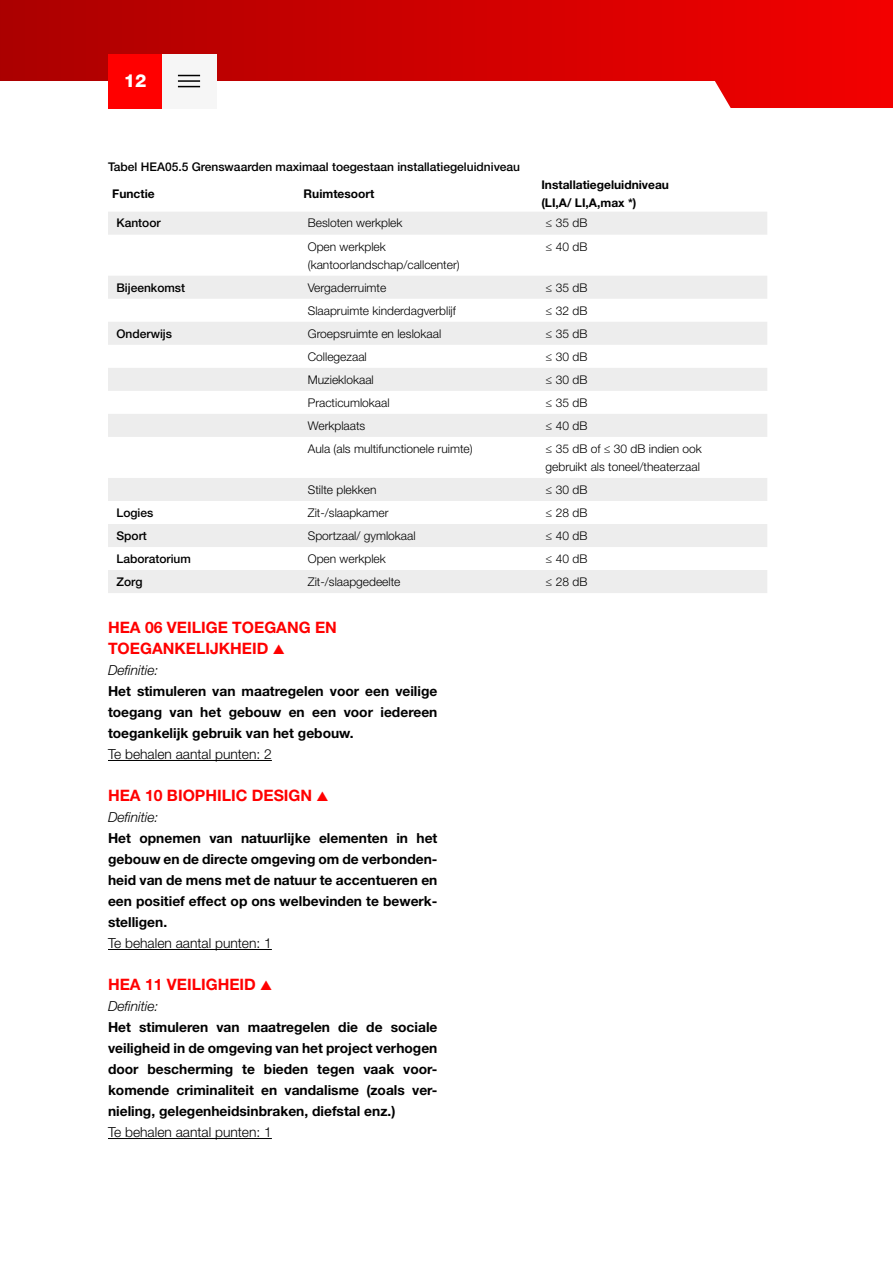
<style>
.page{position:relative;width:893px;height:1263px;background:#fff}
.page>*{position:absolute;margin:0;border:0;box-sizing:border-box;transform-origin:0 0}
.t1{font:800 18px "Helvetica Neue LT Std";color:#fff}
.t2{font:700 15.75px/21px "Helvetica Neue LT Std";color:#f00}
.t3{font:700 13.8px/21px "Helvetica Neue LT Std";color:#000;text-align:justify}
.t4{font:300 13.8px "Helvetica Neue LT Std";color:#000}
.t5{font:italic 300 13.8px "Helvetica Neue LT Std";color:#000}
.t6{font:300 12px/18px "Helvetica Neue LT Std";color:#000}
.t7{font:500 12px "Helvetica Neue LT Std";color:#000}
.t8{font:700 12px/18px "Helvetica Neue LT Std";color:#000}
</style>
<div class="page">
<svg style="left:0;top:0;width:893px;height:108px"></svg>
<div style="left:108px;top:54px;width:54px;height:54px;background:#f00"></div>
<div style="left:162px;top:54px;width:54px;height:54px;background:#f6f6f6"></div>
<svg style="left:178px;top:75px;width:22px;height:1px"></svg>
<hr style="left:178px;top:80px;width:22px;height:2px;background:#000">
<svg style="left:178px;top:86px;width:22px;height:1px"></svg>
<svg style="left:108px;top:212px;width:659px;height:381px"></svg>
<hr style="left:108px;top:760px;width:164px;height:1px;background:#000">
<hr style="left:108px;top:949px;width:164px;height:1px;background:#000">
<hr style="left:108px;top:1138px;width:164px;height:1px;background:#000">
<h1 class="t1" style="left:124px;top:70px;width:24px">12</h1>
<p class="t7" style="left:108px;top:159px;width:414px">Tabel HEA05.5 Grenswaarden maximaal toegestaan installatiegeluidniveau</p>
<p class="t8" style="left:112px;top:185px;width:44px">Functie</p>
<p class="t8" style="left:304px;top:185px;width:72px">Ruimtesoort</p>
<p class="t8" style="left:541px;top:176px;width:129px">Installatiegeluidniveau (LI,A/ LI,A,max *)</p>
<p class="t7" style="left:116px;top:216px;width:46px">Kantoor</p>
<p class="t6" style="left:308px;top:214px;width:96px">Besloten werkplek</p>
<p class="t6" style="left:546px;top:214px;width:43px">≤ 35 dB</p>
<p class="t6" style="left:308px;top:237px;width:153px">Open werkplek (kantoorlandschap/callcenter)</p>
<p class="t6" style="left:546px;top:237px;width:43px">≤ 40 dB</p>
<p class="t7" style="left:116px;top:280px;width:70px">Bijeenkomst</p>
<p class="t6" style="left:308px;top:278px;width:80px">Vergaderruimte</p>
<p class="t6" style="left:546px;top:278px;width:43px">≤ 35 dB</p>
<p class="t6" style="left:308px;top:301px;width:150px">Slaapruimte kinderdagverblijf</p>
<p class="t6" style="left:546px;top:301px;width:43px">≤ 32 dB</p>
<p class="t7" style="left:116px;top:326px;width:57px">Onderwijs</p>
<p class="t6" style="left:308px;top:324px;width:135px">Groepsruimte en leslokaal</p>
<p class="t6" style="left:546px;top:324px;width:43px">≤ 35 dB</p>
<p class="t6" style="left:308px;top:347px;width:60px">Collegezaal</p>
<p class="t6" style="left:546px;top:347px;width:43px">≤ 30 dB</p>
<p class="t6" style="left:308px;top:370px;width:68px">Muzieklokaal</p>
<p class="t6" style="left:546px;top:370px;width:43px">≤ 30 dB</p>
<p class="t6" style="left:308px;top:393px;width:83px">Practicumlokaal</p>
<p class="t6" style="left:546px;top:393px;width:43px">≤ 35 dB</p>
<p class="t6" style="left:308px;top:416px;width:59px">Werkplaats</p>
<p class="t6" style="left:546px;top:416px;width:43px">≤ 40 dB</p>
<p class="t6" style="left:308px;top:439px;width:166px">Aula (als multifunctionele ruimte)</p>
<p class="t6" style="left:546px;top:439px;width:158px">≤ 35 dB of ≤ 30 dB indien ook gebruikt als toneel/theaterzaal</p>
<p class="t6" style="left:308px;top:480px;width:70px">Stilte plekken</p>
<p class="t6" style="left:546px;top:480px;width:43px">≤ 30 dB</p>
<p class="t7" style="left:116px;top:505px;width:38px">Logies</p>
<p class="t6" style="left:308px;top:503px;width:82px">Zit-/slaapkamer</p>
<p class="t6" style="left:546px;top:503px;width:43px">≤ 28 dB</p>
<p class="t7" style="left:116px;top:528px;width:32px">Sport</p>
<p class="t6" style="left:308px;top:526px;width:109px">Sportzaal/ gymlokaal</p>
<p class="t6" style="left:546px;top:526px;width:43px">≤ 40 dB</p>
<p class="t7" style="left:116px;top:551px;width:76px">Laboratorium</p>
<p class="t6" style="left:308px;top:549px;width:80px">Open werkplek</p>
<p class="t6" style="left:546px;top:549px;width:43px">≤ 40 dB</p>
<p class="t7" style="left:116px;top:574px;width:28px">Zorg</p>
<p class="t6" style="left:308px;top:572px;width:94px">Zit-/slaapgedeelte</p>
<p class="t6" style="left:546px;top:572px;width:43px">≤ 28 dB</p>
<p class="t2" style="left:108px;top:617px;width:230px">HEA 06 VEILIGE TOEGANG EN<br>TOEGANKELIJKHEID ▲</p>
<p class="t5" style="left:108px;top:662px;width:52px">Definitie:</p>
<p class="t3" style="left:108px;top:680px;width:331px">Het stimuleren van maatregelen voor een veilige toegang van het gebouw en een voor iedereen toegankelijk gebruik van het gebouw.</p>
<p class="t4" style="left:108px;top:746px;width:165px">Te behalen aantal punten: 2</p>
<p class="t2" style="left:108px;top:785px;width:222px">HEA 10 BIOPHILIC DESIGN ▲</p>
<p class="t5" style="left:108px;top:809px;width:52px">Definitie:</p>
<p class="t3" style="left:108px;top:827px;width:331px">Het opnemen van natuurlijke elementen in het gebouw en de directe omgeving om de verbonden&shy;heid van de mens met de natuur te accentueren en een positief effect op ons welbevinden te bewerk&shy;stelligen.</p>
<p class="t4" style="left:108px;top:935px;width:165px">Te behalen aantal punten: 1</p>
<p class="t2" style="left:108px;top:974px;width:166px">HEA 11 VEILIGHEID ▲</p>
<p class="t5" style="left:108px;top:998px;width:52px">Definitie:</p>
<p class="t3" style="left:108px;top:1016px;width:331px;text-align:left">Het stimuleren van maatregelen die de sociale veiligheid in de omgeving van het project verhogen door bescherming te bieden tegen vaak voor&shy;komende criminaliteit en vandalisme (zoals ver-- nieling, gelegenheidsinbraken, diefstal enz.)</p>
<p class="t4" style="left:108px;top:1124px;width:165px">Te behalen aantal punten: 1</p>
</div>
